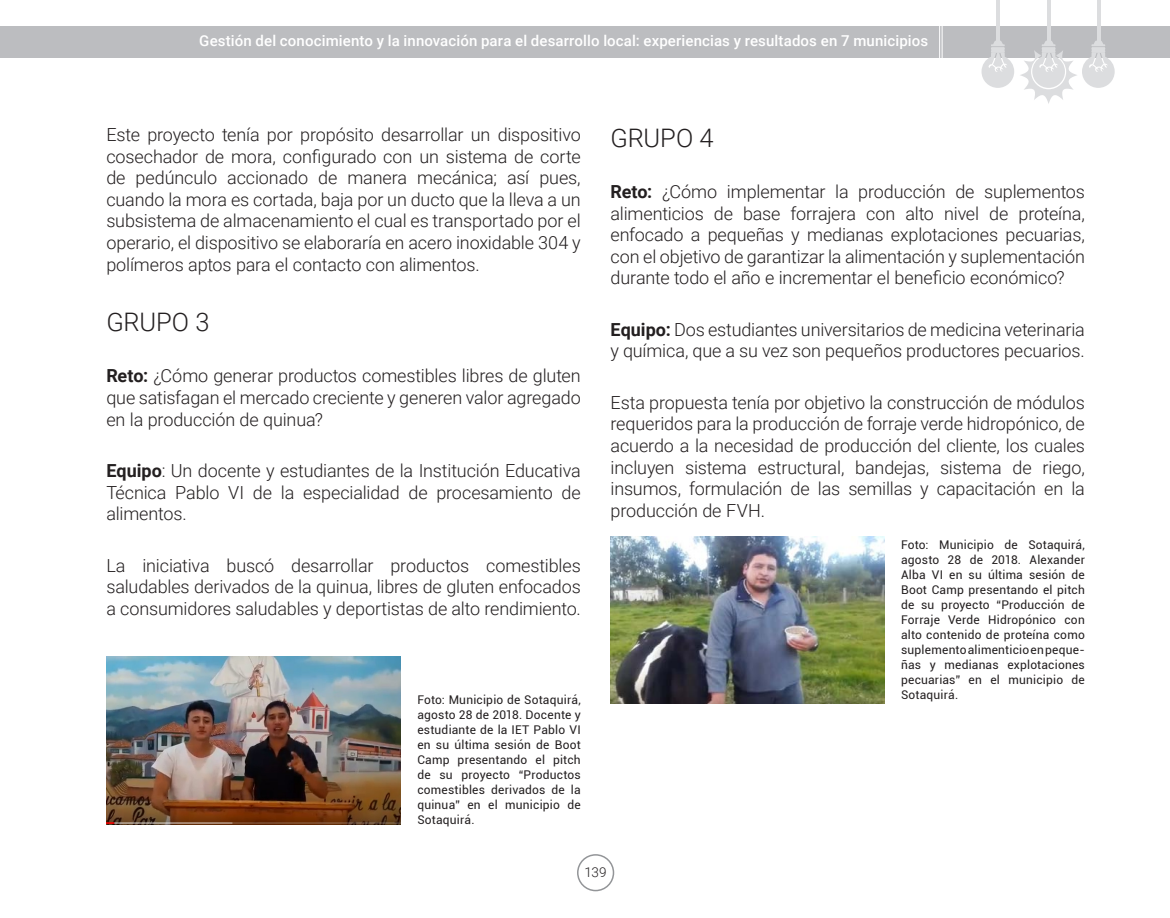
<style>
.page{position:relative;width:1170px;height:918px;background:#fff}
.page>*{position:absolute;margin:0;border:0;box-sizing:border-box;transform-origin:0 0}
.t1{font:300 25.5px "Roboto";letter-spacing:-.005em;color:#231f20}
.t2{font:300 18px/21.6px "Roboto";letter-spacing:-.01em;color:#231f20;text-align:justify}
.t3{font:500 15px "Roboto";letter-spacing:.01em;color:#fff}
.t4{font:300 13.5px "Roboto";color:#231f20}
.t5{font:12px/15px "Roboto";letter-spacing:.015em;color:#231f20;text-align:justify}
.s1{font-weight:700}
</style>
<div class="page">
<div style="left:1px;top:26px;width:1168px;height:32px;background:#bcbdc0"></div>
<hr style="left:1047px;top:0;width:3px;height:42px;background:#dcdddf">
<hr style="left:996px;top:0;width:3px;height:42px;background:#dcdddf">
<svg style="left:981px;top:40px;width:133px;height:64px"></svg>
<hr style="left:1097px;top:0;width:3px;height:42px;background:#dcdddf">
<hr style="left:941px;top:17px;width:1px;height:45px;background:#fff">
<hr style="left:939px;top:17px;width:1px;height:45px;background:#fff">
<div style="left:577px;top:854px;width:37px;height:37px;border:2px solid #939598;border-radius:50%"></div>
<img style="left:106px;top:656px;width:294px;height:168px">
<img style="left:610px;top:537px;width:273px;height:166px">
<p class="t3" style="left:199px;top:30px;width:730px">Gestión del conocimiento y la innovación para el desarrollo local: experiencias y resultados en 7 municipios</p>
<p class="t2" style="left:106px;top:123px;width:476px">Este proyecto tenía por propósito desarrollar un dispositivo cosechador de mora, configurado con un sistema de corte de pedúnculo accionado de manera mecánica; así pues, cuando la mora es cortada, baja por un ducto que la lleva a un subsistema de almacenamiento el cual es transportado por el operario, el dispositivo se elaboraría en acero inoxidable 304 y polímeros aptos para el contacto con alimentos.</p>
<h1 class="t1" style="left:106px;top:304px;width:105px">GRUPO 3</h1>
<p class="t2" style="left:106px;top:365px;width:476px"><span class="s1">Reto:</span> ¿Cómo generar productos comestibles libres de gluten que satisfagan el mercado creciente y generen valor agregado en la producción de quinua?</p>
<p class="t2" style="left:106px;top:459px;width:476px"><span class="s1">Equipo</span>: Un docente y estudiantes de la Institución Educativa Técnica Pablo VI de la especialidad de procesamiento de alimentos.</p>
<p class="t2" style="left:106px;top:554px;width:476px">La iniciativa buscó desarrollar productos comestibles saludables derivados de la quinua, libres de gluten enfocados a consumidores saludables y deportistas de alto rendimiento.</p>
<p class="t5" style="left:417px;top:692px;width:165px">Foto: Municipio de Sotaquirá, agosto 28 de 2018. Docente y estudiante de la IET Pablo VI en su última sesión de Boot Camp presentando el pitch de su proyecto “Productos comestibles derivados de la quinua” en el municipio de Sotaquirá.</p>
<h1 class="t1" style="left:610px;top:120px;width:105px">GRUPO 4</h1>
<p class="t2" style="left:610px;top:180px;width:476px"><span class="s1">Reto:</span> ¿Cómo implementar la producción de suplementos alimenticios de base forrajera con alto nivel de proteína, enfocado a pequeñas y medianas explotaciones pecuarias, con el objetivo de garantizar la alimentación y suplementación durante todo el año e incrementar el beneficio económico?</p>
<p class="t2" style="left:610px;top:318px;width:476px"><span class="s1">Equipo:</span> Dos estudiantes universitarios de medicina veterinaria y química, que a su vez son pequeños productores pecuarios.</p>
<p class="t2" style="left:610px;top:391px;width:476px">Esta propuesta tenía por objetivo la construcción de módulos requeridos para la producción de forraje verde hidropónico, de acuerdo a la necesidad de producción del cliente, los cuales incluyen sistema estructural, bandejas, sistema de riego, insumos, formulación de las semillas y capacitación en la producción de FVH.</p>
<p class="t5" style="left:901px;top:537px;width:185px">Foto: Municipio de Sotaquirá, agosto 28 de 2018. Alexander Alba VI en su última sesión de Boot Camp presentando el pitch de su proyecto “Producción de Forraje Verde Hidropónico con alto contenido de proteína como suplemento alimenticio en peque&shy;ñas y medianas explotaciones pecuarias” en el municipio de Sotaquirá.</p>
<p class="t4" style="left:584px;top:863px;width:23px">139</p>
</div>
